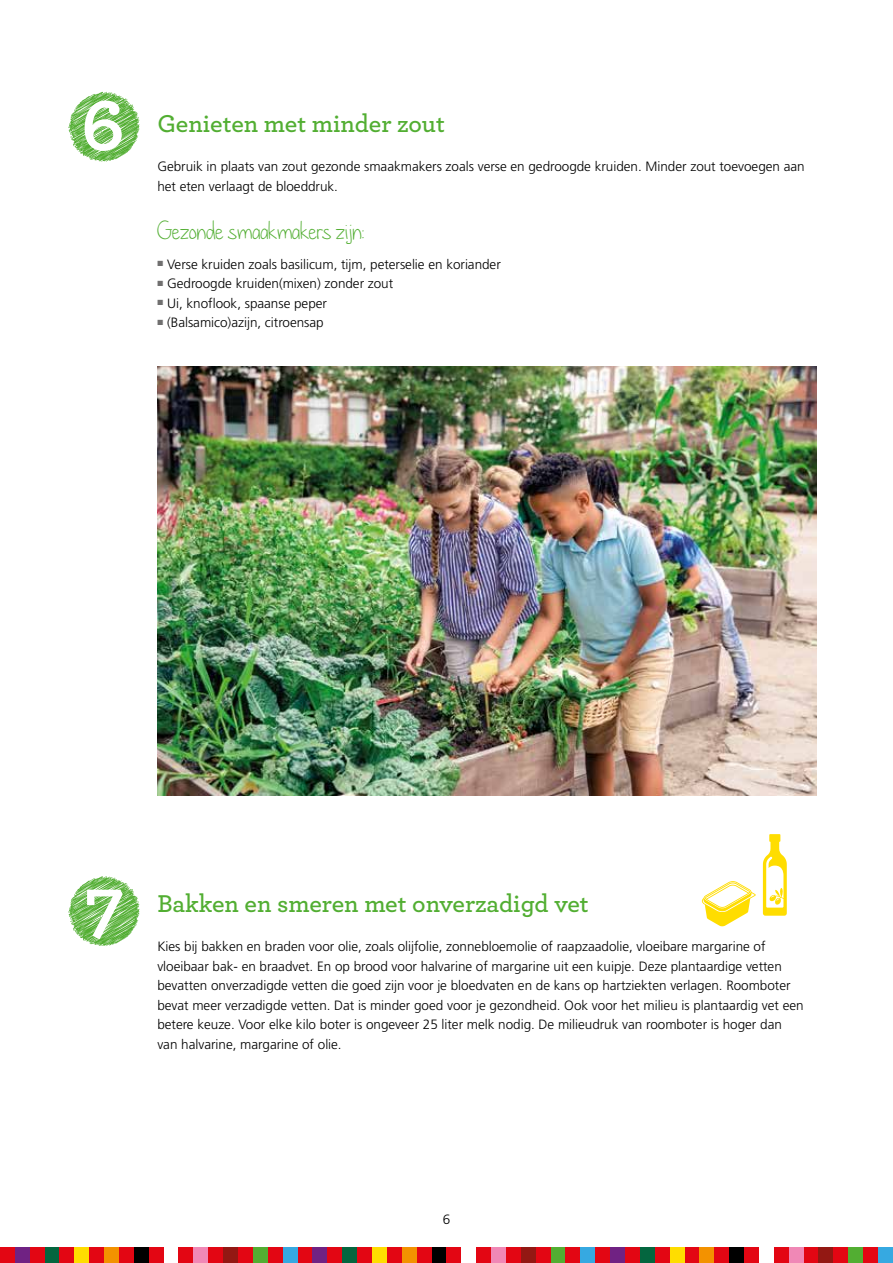
<style>
.page{position:relative;width:893px;height:1263px;background:#fff}
.page>*{position:absolute;margin:0;border:0;box-sizing:border-box;transform-origin:0 0}
.t1{font:700 76.8px "Archer";color:#fff}
.t2{font:600 25.5px "Archer";color:#52ae32}
.t3{font:24px "dandelioninthespring";letter-spacing:.01em;color:#52ae32}
.t4{font:300 13.5px/19.5px "Frutiger";color:#000}
</style>
<div class="page">
<img style="left:157px;top:366px;width:659px;height:429px">
<div style="left:0;top:1248px;width:15px;height:15px;background:#e30613"></div>
<div style="left:15px;top:1248px;width:15px;height:15px;background:#702283"></div>
<div style="left:30px;top:1248px;width:15px;height:15px;background:#e30613"></div>
<div style="left:45px;top:1248px;width:14px;height:15px;background:#04663f"></div>
<div style="left:59px;top:1248px;width:15px;height:15px;background:#e30613"></div>
<div style="left:74px;top:1248px;width:15px;height:15px;background:#fd0"></div>
<div style="left:89px;top:1248px;width:15px;height:15px;background:#e30613"></div>
<div style="left:104px;top:1248px;width:15px;height:15px;background:#f39200"></div>
<div style="left:119px;top:1248px;width:15px;height:15px;background:#e30613"></div>
<div style="left:134px;top:1248px;width:15px;height:15px;background:#000"></div>
<div style="left:149px;top:1248px;width:15px;height:15px;background:#e30613"></div>
<div style="left:179px;top:1248px;width:14px;height:15px;background:#e30613"></div>
<div style="left:193px;top:1248px;width:15px;height:15px;background:#f088b6"></div>
<div style="left:208px;top:1248px;width:15px;height:15px;background:#e30613"></div>
<div style="left:223px;top:1248px;width:15px;height:15px;background:#931813"></div>
<div style="left:238px;top:1248px;width:15px;height:15px;background:#e30613"></div>
<div style="left:253px;top:1248px;width:15px;height:15px;background:#52ae32"></div>
<div style="left:268px;top:1248px;width:15px;height:15px;background:#e30613"></div>
<div style="left:283px;top:1248px;width:15px;height:15px;background:#36a9e1"></div>
<div style="left:298px;top:1248px;width:14px;height:15px;background:#e30613"></div>
<div style="left:312px;top:1248px;width:15px;height:15px;background:#702283"></div>
<div style="left:327px;top:1248px;width:15px;height:15px;background:#e30613"></div>
<div style="left:342px;top:1248px;width:15px;height:15px;background:#04663f"></div>
<div style="left:357px;top:1248px;width:15px;height:15px;background:#e30613"></div>
<div style="left:372px;top:1248px;width:15px;height:15px;background:#fd0"></div>
<div style="left:387px;top:1248px;width:15px;height:15px;background:#e30613"></div>
<div style="left:402px;top:1248px;width:15px;height:15px;background:#f39200"></div>
<div style="left:417px;top:1248px;width:15px;height:15px;background:#e30613"></div>
<div style="left:432px;top:1248px;width:14px;height:15px;background:#000"></div>
<div style="left:446px;top:1248px;width:15px;height:15px;background:#e30613"></div>
<div style="left:476px;top:1248px;width:15px;height:15px;background:#e30613"></div>
<div style="left:491px;top:1248px;width:15px;height:15px;background:#f088b6"></div>
<div style="left:506px;top:1248px;width:15px;height:15px;background:#e30613"></div>
<div style="left:521px;top:1248px;width:15px;height:15px;background:#931813"></div>
<div style="left:536px;top:1248px;width:15px;height:15px;background:#e30613"></div>
<div style="left:551px;top:1248px;width:14px;height:15px;background:#52ae32"></div>
<div style="left:565px;top:1248px;width:15px;height:15px;background:#e30613"></div>
<div style="left:580px;top:1248px;width:15px;height:15px;background:#36a9e1"></div>
<div style="left:595px;top:1248px;width:15px;height:15px;background:#e30613"></div>
<div style="left:610px;top:1248px;width:15px;height:15px;background:#702283"></div>
<div style="left:625px;top:1248px;width:15px;height:15px;background:#e30613"></div>
<div style="left:640px;top:1248px;width:15px;height:15px;background:#04663f"></div>
<div style="left:655px;top:1248px;width:15px;height:15px;background:#e30613"></div>
<div style="left:670px;top:1248px;width:15px;height:15px;background:#fd0"></div>
<div style="left:685px;top:1248px;width:14px;height:15px;background:#e30613"></div>
<div style="left:699px;top:1248px;width:15px;height:15px;background:#f39200"></div>
<div style="left:714px;top:1248px;width:15px;height:15px;background:#e30613"></div>
<div style="left:729px;top:1248px;width:15px;height:15px;background:#000"></div>
<div style="left:744px;top:1248px;width:15px;height:15px;background:#e30613"></div>
<div style="left:774px;top:1248px;width:15px;height:15px;background:#e30613"></div>
<div style="left:789px;top:1248px;width:15px;height:15px;background:#f088b6"></div>
<div style="left:804px;top:1248px;width:14px;height:15px;background:#e30613"></div>
<div style="left:818px;top:1248px;width:15px;height:15px;background:#931813"></div>
<div style="left:833px;top:1248px;width:15px;height:15px;background:#e30613"></div>
<div style="left:848px;top:1248px;width:15px;height:15px;background:#52ae32"></div>
<div style="left:863px;top:1248px;width:15px;height:15px;background:#e30613"></div>
<div style="left:878px;top:1248px;width:15px;height:15px;background:#36a9e1"></div>
<svg style="left:68px;top:876px;width:71px;height:70px"></svg>
<svg style="left:68px;top:92px;width:71px;height:70px"></svg>
<svg style="left:763px;top:834px;width:24px;height:82px"></svg>
<svg style="left:702px;top:881px;width:54px;height:45px"></svg>
<h1 class="t1" style="left:81px;top:64px;width:45px">6</h1>
<h2 class="t2" style="left:157px;top:104px;width:289px">Genieten met minder zout</h2>
<p class="t4" style="left:157px;top:157px;width:649px">Gebruik in plaats van zout gezonde smaakmakers zoals verse en gedroogde kruiden. Minder zout toevoegen aan het eten verlaagt de bloeddruk.</p>
<h3 class="t3" style="left:157px;top:214px;width:209px">Gezonde smaakmakers zijn:</h3>
<p class="t4" style="left:157px;top:254px;width:345px"><sup>■</sup> Verse kruiden zoals basilicum, tijm, peterselie en koriander</p>
<p class="t4" style="left:157px;top:274px;width:237px"><sup>■</sup> Gedroogde kruiden(mixen) zonder zout</p>
<p class="t4" style="left:157px;top:293px;width:171px"><sup>■</sup> Ui, knoflook, spaanse peper</p>
<p class="t4" style="left:157px;top:313px;width:168px"><sup>■</sup> (Balsamico)azijn, citroensap</p>
<h1 class="t1" style="left:84px;top:844px;width:42px">7</h1>
<h2 class="t2" style="left:157px;top:884px;width:433px">Bakken en smeren met onverzadigd vet</h2>
<p class="t4" style="left:157px;top:937px;width:648px">Kies bij bakken en braden voor olie, zoals olijfolie, zonnebloemolie of raapzaadolie, vloeibare margarine of vloeibaar bak- en braadvet. En op brood voor halvarine of margarine uit een kuipje. Deze plantaardige vetten bevatten onverzadigde vetten die goed zijn voor je bloedvaten en de kans op hartziekten verlagen. Roomboter bevat meer verzadigde vetten. Dat is minder goed voor je gezondheid. Ook voor het milieu is plantaardig vet een betere keuze. Voor elke kilo boter is ongeveer 25 liter melk nodig. De milieudruk van roomboter is hoger dan van halvarine, margarine of olie.</p>
<p class="t4" style="left:443px;top:1210px;width:9px">6</p>
</div>
